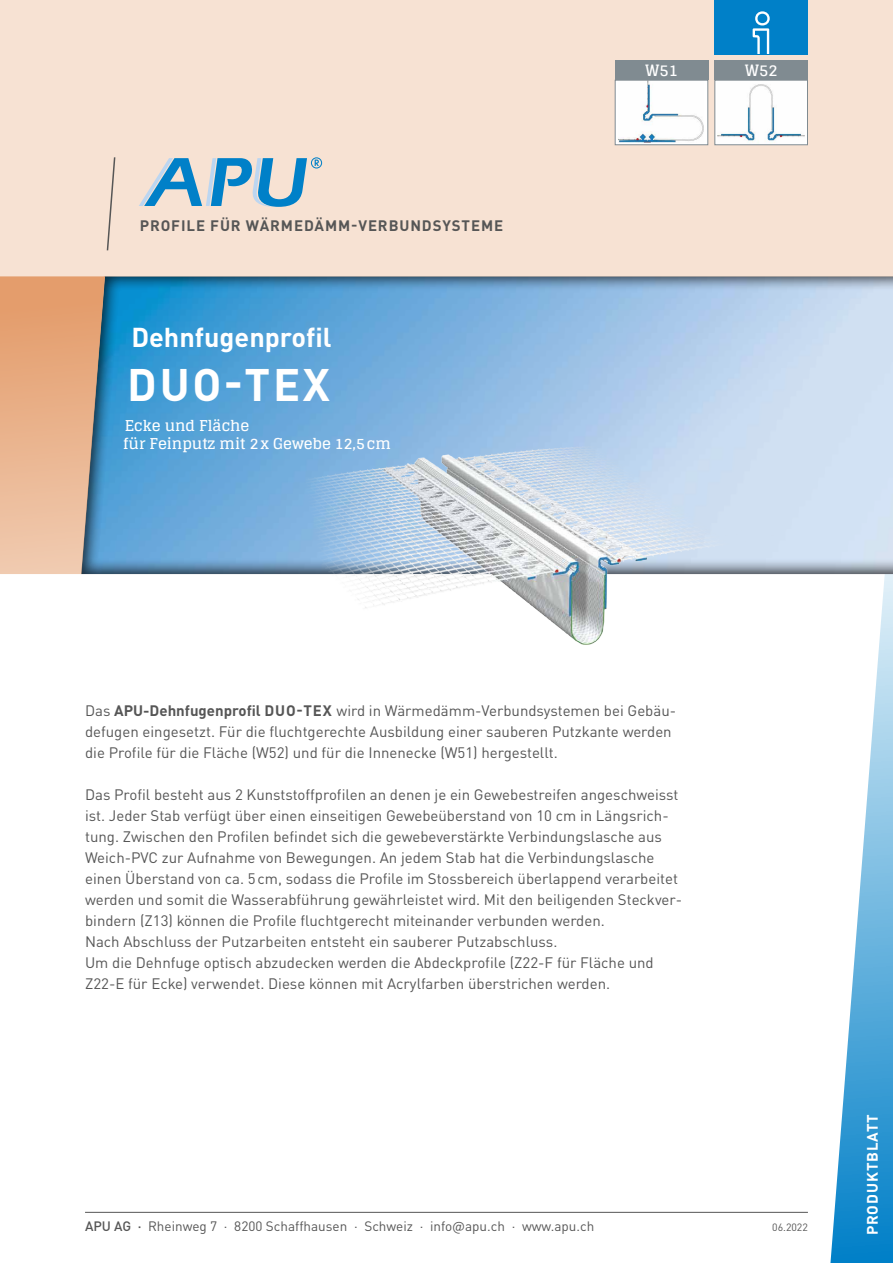
<style>
.page{position:relative;width:893px;height:1263px;background:#fff}
.page>*{position:absolute;margin:0;border:0;box-sizing:border-box;transform-origin:0 0}
.t1{font:700 45px "DIN Pro";letter-spacing:.06em;color:#fff}
.t2{font:700 27px "DIN Pro";color:#fff}
.t3{font:700 15.6px "Glegoo";color:#fff}
.t4{font:15px/21px "DIN Pro";color:#565656}
.t5{font:700 15px/18px "Glegoo";color:#fff}
.t6{font:700 15px "DIN Pro";letter-spacing:.06em;color:#565656}
.t7{font:700 15px "DIN Pro";letter-spacing:.06em;color:#fff}
.t8{font:13.5px "DIN Pro";color:#565656}
.t9{font:10.5px "DIN Pro";color:#565656}
.s1{font-weight:700}
.s2{font-weight:500}
</style>
<div class="page">
<hr style="left:85px;top:1212px;width:723px;height:1px;background:#565656">
<div style="left:0;top:0;width:893px;height:276px;background:#f7e2d3"></div>
<svg style="left:830px;top:575px;width:63px;height:688px"></svg>
<svg style="left:81px;top:276px;width:812px;height:299px;background:#85b7de"></svg>
<svg style="left:0;top:276px;width:105px;height:298px;background:#d9ab8a"></svg>
<svg style="left:139px;top:157px;width:183px;height:50px"></svg>
<svg style="left:106px;top:157px;width:10px;height:94px"></svg>
<div style="left:714px;top:0;width:94px;height:54px;background:#0080c8"></div>
<svg style="left:753px;top:11px;width:17px;height:43px"></svg>
<div style="left:714px;top:60px;width:94px;height:20px;background:#808b91"></div>
<div style="left:615px;top:60px;width:93px;height:20px;background:#808b91"></div>
<div style="left:715px;top:80px;width:92px;height:65px;background:#fff"></div>
<img style="left:718px;top:84px;width:86px;height:59px">
<div style="left:714px;top:80px;width:94px;height:65px;border:1px solid #808b91"></div>
<svg style="left:617px;top:82px;width:89px;height:61px"></svg>
<img style="left:619px;top:82px;width:85px;height:60px">
<div style="left:615px;top:80px;width:93px;height:65px;border:1px solid #808b91"></div>
<img style="left:243px;top:435px;width:546px;height:210px">
<p class="t6" style="left:140px;top:213px;width:365px">PROFILE FÜR WÄRMEDÄMM-VERBUNDSYSTEME</p>
<h2 class="t2" style="left:131px;top:314px;width:202px">Dehnfugenprofil</h2>
<h1 class="t1" style="left:127px;top:347px;width:204px">DUO-TEX</h1>
<p class="t5" style="left:123px;top:417px;width:269px">Ecke und Fläche<br>für Feinputz mit 2x Gewebe 12,5cm</p>
<p class="t3" style="left:645px;top:61px;width:34px">W51</p>
<p class="t3" style="left:745px;top:61px;width:34px">W52</p>
<p class="t4" style="left:85px;top:699px;width:593px">Das <span class="s1">APU-Dehnfugenprofil DUO-TEX</span> wird in Wärmedämm-Verbundsystemen bei Gebäu&shy;defugen eingesetzt. Für die fluchtgerechte Ausbildung einer sauberen Putzkante werden die Profile für die Fläche (W52) und für die Innenecke (W51) hergestellt.</p>
<p class="t4" style="left:85px;top:783px;width:598px">Das Profil besteht aus 2 Kunststoffprofilen an denen je ein Gewebestreifen angeschweisst ist. Jeder Stab verfügt über einen einseitigen Gewebeüberstand von 10 cm in Längsrich&shy;tung. Zwischen den Profilen befindet sich die gewebeverstärkte Verbindungslasche aus Weich-PVC zur Aufnahme von Bewegungen. An jedem Stab hat die Verbindungslasche einen Überstand von ca. 5cm, sodass die Profile im Stossbereich überlappend verarbeitet werden und somit die Wasserabführung gewährleistet wird. Mit den beiligenden Steckver&shy;bindern (Z13) können die Profile fluchtgerecht miteinander verbunden werden.<br>Nach Abschluss der Putzarbeiten entsteht ein sauberer Putzabschluss.<br>Um die Dehnfuge optisch abzudecken werden die Abdeckprofile (Z22-F für Fläche und Z22-E für Ecke) verwendet. Diese können mit Acrylfarben überstrichen werden.</p>
<p class="t8" style="left:85px;top:1215px;width:511px"><span class="s2">APU AG ·</span> Rheinweg 7 · 8200 Schaffhausen · Schweiz · info@apu.ch · www.apu.ch</p>
<p class="t9" style="left:772px;top:1219px;width:37px">06.2022</p>
<p class="t7" style="left:860px;top:1235px;width:123px;rotate:-90deg">PRODUKTBLATT</p>
</div>
